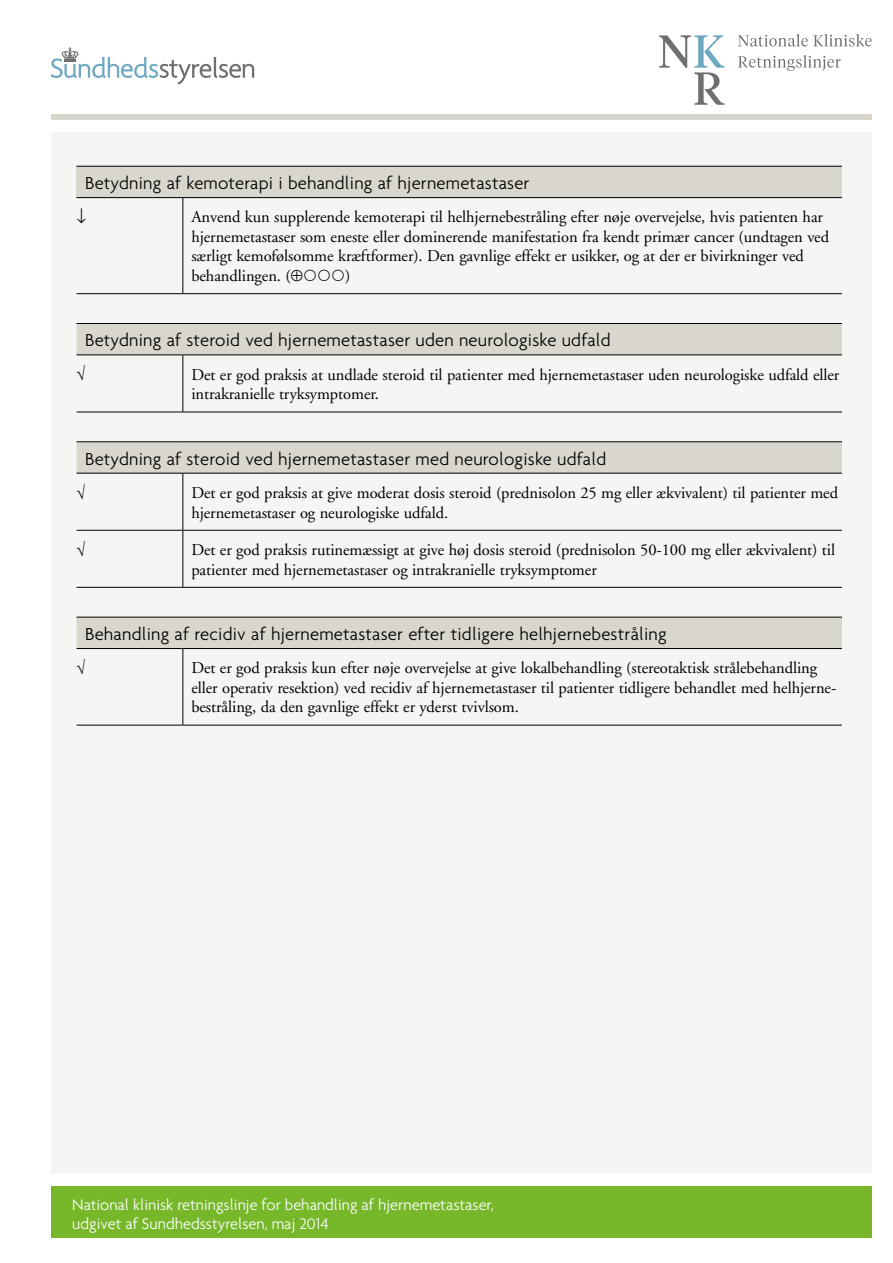
<style>
.page{position:relative;width:893px;height:1263px;background:#fff}
.page>*{position:absolute;margin:0;border:0;box-sizing:border-box;transform-origin:0 0}
.t1{font:300 18.75px "Agenda";letter-spacing:.01em;color:#000}
.t2{font:16.5px/19.5px "Adobe Garamond";letter-spacing:-.005em;color:#000}
.t3{font:300 16.5px/19.5px "Agenda";color:#fff}
</style>
<div class="page">
<div style="left:51px;top:132px;width:821px;height:1042px;background:#f6f5f3"></div>
<div style="left:51px;top:114px;width:821px;height:5px;background:#d9d6cd"></div>
<svg style="left:51px;top:47px;width:203px;height:37px"></svg>
<svg style="left:738px;top:34px;width:134px;height:13px"></svg>
<svg style="left:738px;top:55px;width:102px;height:16px"></svg>
<svg style="left:659px;top:35px;width:66px;height:70px"></svg>
<div style="left:51px;top:1186px;width:821px;height:51px;background:#76b82a"></div>
<div style="left:77px;top:166px;width:765px;height:32px;background:#d9d6cd"></div>
<svg style="left:77px;top:324px;width:765px;height:324px"></svg>
<hr style="left:77px;top:166px;width:106px;height:1px;background:#000">
<hr style="left:183px;top:166px;width:659px;height:1px;background:#000">
<hr style="left:77px;top:197px;width:106px;height:1px;background:#000">
<hr style="left:183px;top:197px;width:659px;height:1px;background:#000">
<hr style="left:182px;top:198px;width:1px;height:95px;background:#000">
<hr style="left:182px;top:355px;width:1px;height:57px;background:#000">
<hr style="left:182px;top:473px;width:1px;height:57px;background:#000">
<hr style="left:182px;top:531px;width:1px;height:56px;background:#000">
<hr style="left:182px;top:649px;width:1px;height:76px;background:#000">
<hr style="left:77px;top:293px;width:106px;height:1px;background:#000">
<hr style="left:183px;top:293px;width:659px;height:1px;background:#000">
<hr style="left:77px;top:412px;width:106px;height:1px;background:#000">
<hr style="left:183px;top:412px;width:659px;height:1px;background:#000">
<hr style="left:77px;top:530px;width:106px;height:1px;background:#000">
<hr style="left:183px;top:530px;width:659px;height:1px;background:#000">
<hr style="left:77px;top:587px;width:106px;height:1px;background:#000">
<hr style="left:183px;top:587px;width:659px;height:1px;background:#000">
<hr style="left:77px;top:725px;width:106px;height:1px;background:#000">
<hr style="left:183px;top:725px;width:659px;height:1px;background:#000">
<hr style="left:77px;top:323px;width:106px;height:1px;background:#000">
<hr style="left:183px;top:323px;width:659px;height:1px;background:#000">
<hr style="left:77px;top:354px;width:106px;height:1px;background:#000">
<hr style="left:183px;top:354px;width:659px;height:1px;background:#000">
<hr style="left:77px;top:441px;width:106px;height:1px;background:#000">
<hr style="left:183px;top:441px;width:659px;height:1px;background:#000">
<hr style="left:77px;top:473px;width:106px;height:1px;background:#000">
<hr style="left:183px;top:473px;width:659px;height:1px;background:#000">
<hr style="left:77px;top:617px;width:106px;height:1px;background:#000">
<hr style="left:183px;top:617px;width:659px;height:1px;background:#000">
<hr style="left:77px;top:648px;width:106px;height:1px;background:#000">
<hr style="left:183px;top:648px;width:659px;height:1px;background:#000">
<svg style="left:77px;top:365px;width:8px;height:16px"></svg>
<svg style="left:77px;top:484px;width:8px;height:15px"></svg>
<svg style="left:77px;top:541px;width:8px;height:15px"></svg>
<p class="t1" style="left:85px;top:172px;width:446px">Betydning af kemoterapi i behandling af hjernemetastaser</p>
<p class="t2" style="left:191px;top:208px;width:639px">Anvend kun supplerende kemoterapi til helhjernebestråling efter nøje overvejelse, hvis patienten har hjernemetastaser som eneste eller dominerende manifestation fra kendt primær cancer (undtagen ved særligt kemofølsomme kræftformer). Den gavnlige effekt er usikker, og at der er bivirkninger ved behandlingen. (⊕</p>
<p class="t2" style="left:345px;top:266px;width:7px">)</p>
<p class="t1" style="left:85px;top:329px;width:527px">Betydning af steroid ved hjernemetastaser uden neurologiske udfald</p>
<p class="t2" style="left:191px;top:365px;width:650px">Det er god praksis at undlade steroid til patienter med hjernemetastaser uden neurologiske udfald eller intrakranielle tryksymptomer.</p>
<p class="t1" style="left:85px;top:448px;width:523px">Betydning af steroid ved hjernemetastaser med neurologiske udfald</p>
<p class="t2" style="left:191px;top:483px;width:648px">Det er god praksis at give moderat dosis steroid (prednisolon 25 mg eller ækvivalent) til patienter med hjernemetastaser og neurologiske udfald.</p>
<p class="t2" style="left:191px;top:540px;width:645px">Det er god praksis rutinemæssigt at give høj dosis steroid (prednisolon 50-100 mg eller ækvivalent) til patienter med hjernemetastaser og intrakranielle tryksymptomer</p>
<p class="t1" style="left:85px;top:623px;width:583px">Behandling af recidiv af hjernemetastaser efter tidligere helhjernebestråling</p>
<p class="t2" style="left:191px;top:659px;width:646px">Det er god praksis kun efter nøje overvejelse at give lokalbehandling (stereotaktisk strålebehandling eller operativ resektion) ved recidiv af hjernemetastaser til patienter tidligere behandlet med helhjerne&shy;bestråling, da den gavnlige effekt er yderst tvivlsom.</p>
<p class="t3" style="left:72px;top:1194px;width:423px">National klinisk retningslinje for behandling af hjernemetastaser, udgivet af Sundhedsstyrelsen, maj 2014</p>
</div>
